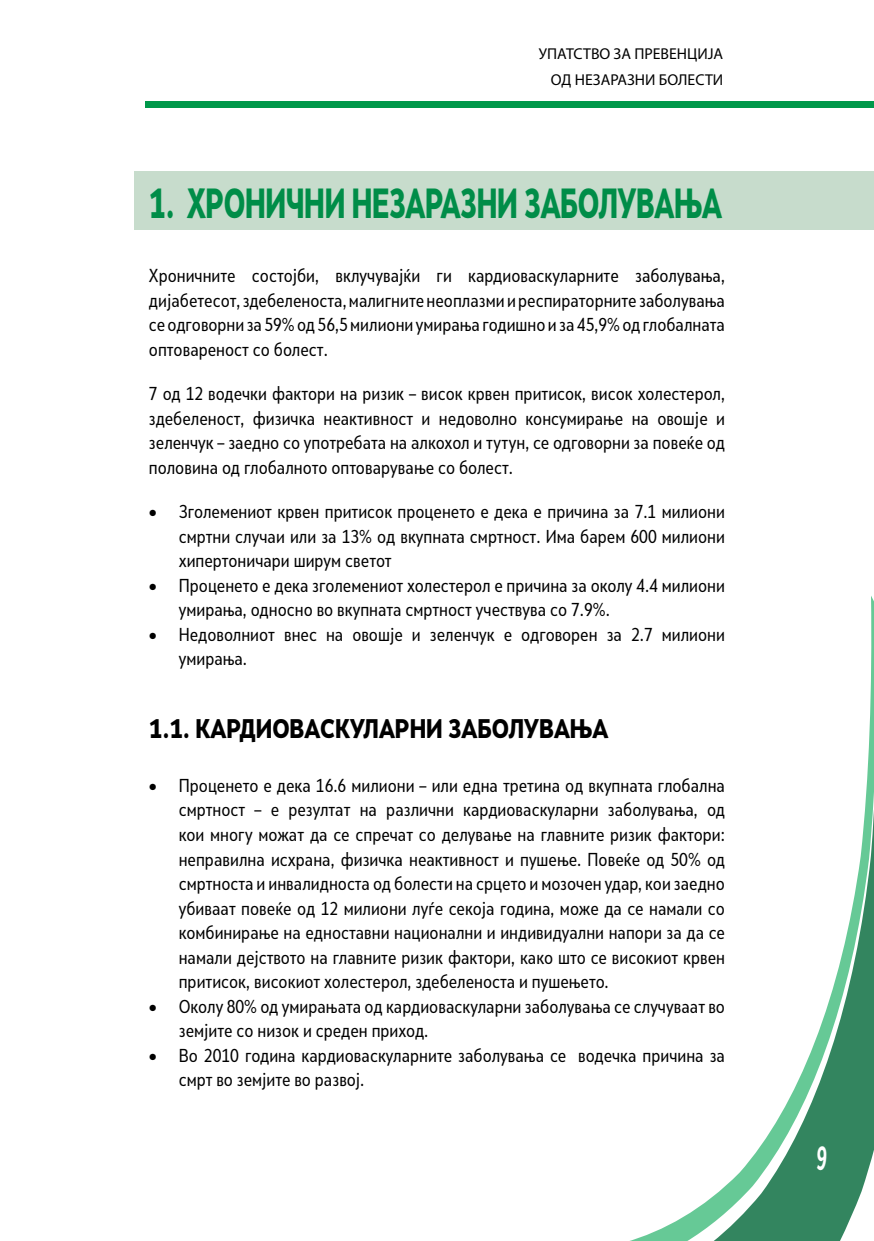
<style>
.page{position:relative;width:874px;height:1241px;background:#fff}
.page>*{position:absolute;margin:0;border:0;box-sizing:border-box;transform-origin:0 0}
.t1{font:900 39.38px "Skola Sans";letter-spacing:-.01em;color:#008d48;scale:.67 1}
.t2{font:700 31.5px "Skola Sans Cn It";color:#fff;scale:.67 1}
.t3{font:900 25.2px "Skola Sans";color:#000;scale:.83 1}
.t4{font:17.5px/24.5px "Skola Sans Cn";color:#000;text-align:justify}
.t5{font:15.75px/25.2px "Myriad Pro";color:#000;text-align:right}
</style>
<div class="page">
<div style="left:146px;top:101px;width:727px;height:6px;background:#00984a"></div>
<svg style="left:633px;top:596px;width:240px;height:644px"></svg>
<svg style="left:711px;top:766px;width:162px;height:474px"></svg>
<div style="left:134px;top:171px;width:739px;height:59px;background:#c7dccc"></div>
<p class="t5" style="left:538px;top:41px;width:186px">УПАТСТВО ЗА ПРЕВЕНЦИЈА<br>ОД НЕЗАРАЗНИ БОЛЕСТИ</p>
<h1 class="t1" style="left:149px;top:179px;width:856px">1. ХРОНИЧНИ НЕЗАРАЗНИ ЗАБОЛУВАЊА</h1>
<p class="t4" style="left:149px;top:263px;width:577px">Хроничните состојби, вклучувајќи ги кардиоваскуларните заболувања, дијабетесот, здебеленоста, малигните неоплазми и респираторните заболувања се одговорни за 59% од 56,5 милиони умирања годишно и за 45,9% од глобалната оптовареност со болест.</p>
<p class="t4" style="left:149px;top:381px;width:577px">7 од 12 водечки фактори на ризик – висок крвен притисок, висок холестерол, здебеленост, физичка неактивност и недоволно консумирање на овошје и зеленчук – заедно со употребата на алкохол и тутун, се одговорни за повеќе од половина од глобалното оптоварување со болест.</p>
<p class="t4" style="left:179px;top:499px;width:547px;text-indent:-30px">• Зголемениот крвен притисок проценето е дека е причина за 7.1 милиони смртни случаи или за 13% од вкупната смртност. Има барем 600 милиони хипертоничари ширум светот</p>
<p class="t4" style="left:179px;top:572px;width:547px;text-indent:-30px">• Проценето е дека зголемениот холестерол е причина за околу 4.4 милиони умирања, односно во вкупната смртност учествува со 7.9%.</p>
<p class="t4" style="left:179px;top:621px;width:547px;text-indent:-30px">• Недоволниот внес на овошје и зеленчук е одговорен за 2.7 милиони умирања.</p>
<h3 class="t3" style="left:149px;top:712px;width:554px">1.1. КАРДИОВАСКУЛАРНИ ЗАБОЛУВАЊА</h3>
<p class="t4" style="left:179px;top:773px;width:547px;text-indent:-30px">• Проценето е дека 16.6 милиони – или една третина од вкупната глобална смртност – е резултат на различни кардиоваскуларни заболувања, од кои многу можат да се спречат со делување на главните ризик фактори: неправилна исхрана, физичка неактивност и пушење. Повеќе од 50% од смртноста и инвалидноста од болести на срцето и мозочен удар, кои заедно убиваат повеќе од 12 милиони луѓе секоја година, може да се намали со комбинирање на едноставни национални и индивидуални напори за да се намали дејството на главните ризик фактори, како што се високиот крвен притисок, високиот холестерол, здебеленоста и пушењето.</p>
<p class="t4" style="left:179px;top:993px;width:547px;text-indent:-30px">• Околу 80% од умирањата од кардиоваскуларни заболувања се случуваат во земјите со низок и среден приход.</p>
<p class="t4" style="left:179px;top:1042px;width:547px;text-indent:-30px">• Во 2010 година кардиоваскуларните заболувања се водечка причина за смрт во земјите во развој.</p>
<h2 class="t2" style="left:815px;top:1138px;width:17px">9</h2>
</div>
